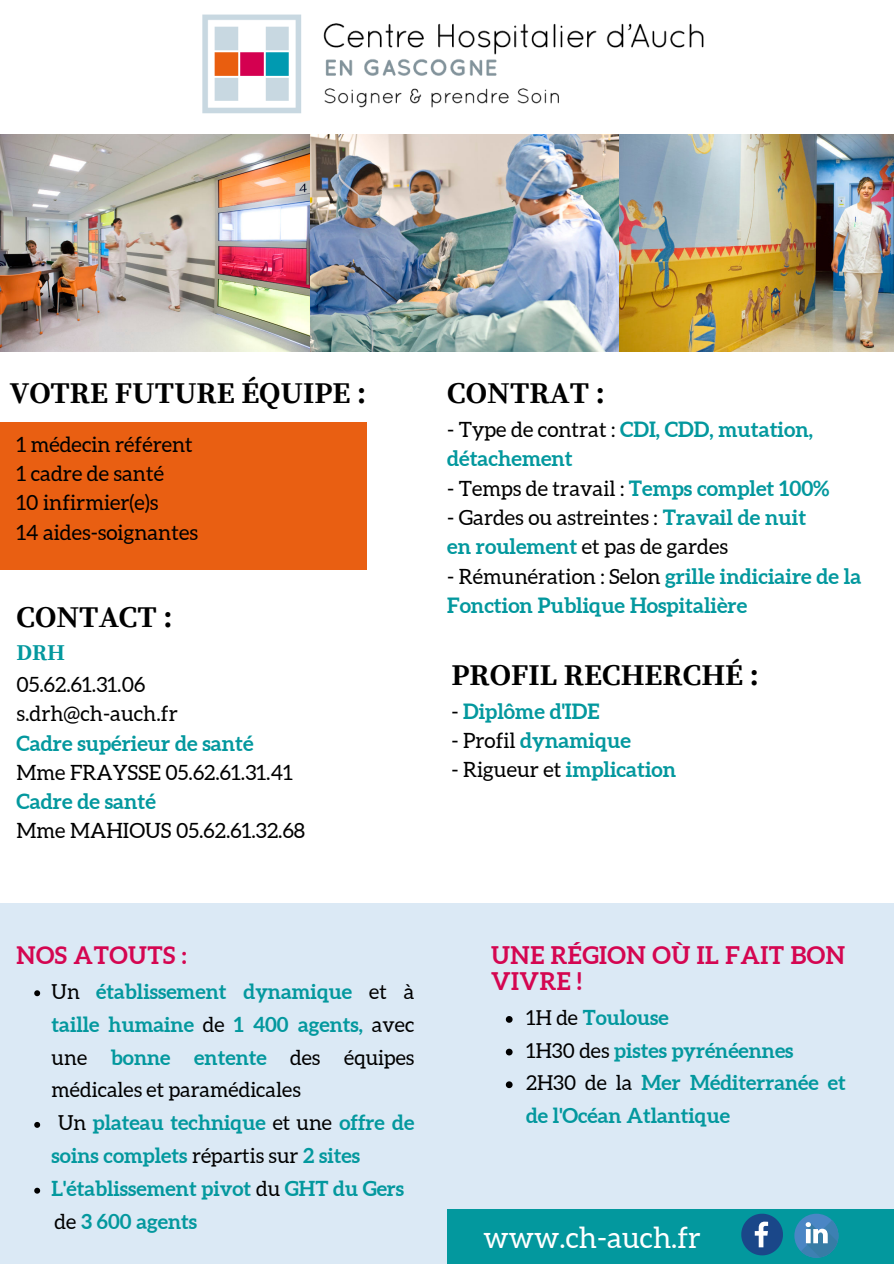
<style>
.page{position:relative;width:894px;height:1264px;background:#fff}
.page>*{position:absolute;margin:0;border:0;box-sizing:border-box;transform-origin:0 0}
.t1{font:700 30px "Source Serif Pro";color:#000}
.t2{font:29.1px "Aleo";color:#fff}
.t3{font:700 24.3px/26px "Aleo";letter-spacing:.02em;color:#d40651}
.t4{font:700 24px "Aleo";letter-spacing:.02em;color:#d40651}
.t5{font:700 22.5px "Source Serif Pro";color:#03989e}
.t6{font:21px "Aleo";color:#000}
.t7{font:700 21px/29.2px "Aleo";color:#03989e}
.t8{font:700 20.7px/32.8px "Aleo";color:#03989e;text-align:justify}
.t9{font:700 20.55px/32.7px "Aleo";color:#03989e}
.s1{font-weight:400;color:#000}
.s2{font-weight:700;color:#03989e}
</style>
<div class="page">
<img style="left:193px;top:14px;width:540px;height:121px">
<img style="left:0;top:135px;width:893px;height:216px">
<div style="left:0;top:422px;width:366px;height:148px;background:#e95f12"></div>
<div style="left:0;top:903px;width:893px;height:360px;background:#dbe9f5"></div>
<svg style="left:34px;top:990px;width:6px;height:6px"></svg>
<svg style="left:34px;top:1121px;width:6px;height:6px"></svg>
<svg style="left:34px;top:1187px;width:6px;height:6px"></svg>
<svg style="left:505px;top:1016px;width:7px;height:6px"></svg>
<svg style="left:505px;top:1048px;width:7px;height:7px"></svg>
<svg style="left:505px;top:1081px;width:7px;height:7px"></svg>
<div style="left:447px;top:1208px;width:446px;height:55px;background:#03989e"></div>
<svg style="left:741px;top:1213px;width:41px;height:42px"></svg>
<svg style="left:794px;top:1213px;width:44px;height:44px"></svg>
<svg style="left:800px;top:1220px;width:39px;height:38px"></svg>
<p class="t1" style="left:10px;top:376px;width:357px">VOTRE FUTURE ÉQUIPE :</p>
<p class="t6" style="left:17px;top:432px;width:178px">1 médecin référent</p>
<p class="t6" style="left:17px;top:462px;width:149px">1 cadre de santé</p>
<p class="t6" style="left:17px;top:491px;width:143px">10 infirmier(e)s</p>
<p class="t6" style="left:17px;top:520px;width:183px">14 aides-soignantes</p>
<p class="t1" style="left:17px;top:599px;width:157px">CONTACT :</p>
<p class="t5" style="left:17px;top:639px;width:50px">DRH</p>
<p class="t6" style="left:17px;top:672px;width:130px">05.62.61.31.06</p>
<p class="t6" style="left:17px;top:702px;width:163px">s.drh@ch-auch.fr</p>
<p class="t7" style="left:17px;top:728px;width:238px">Cadre supérieur de santé</p>
<p class="t6" style="left:17px;top:760px;width:278px">Mme FRAYSSE 05.62.61.31.41</p>
<p class="t7" style="left:17px;top:786px;width:141px">Cadre de santé</p>
<p class="t6" style="left:17px;top:819px;width:290px">Mme MAHIOUS 05.62.61.32.68</p>
<p class="t1" style="left:447px;top:376px;width:159px">CONTRAT :</p>
<p class="t7" style="left:447px;top:415px;width:367px"><span class="s1">- Type de contrat :</span> CDI, CDD, mutation, détachement</p>
<p class="t6" style="left:447px;top:476px;width:384px">- Temps de travail : <span class="s2">Temps complet 100%</span></p>
<p class="t6" style="left:447px;top:506px;width:360px">- Gardes ou astreintes : <span class="s2">Travail de nuit</span></p>
<p class="t6" style="left:447px;top:535px;width:282px"><span class="s2">en roulement</span> et pas de gardes</p>
<p class="t7" style="left:447px;top:561px;width:415px"><span class="s1">- Rémunération : Selon</span> grille indiciaire de la<br>Fonction Publique Hospitalière</p>
<p class="t1" style="left:451px;top:657px;width:309px">PROFIL RECHERCHÉ :</p>
<p class="t7" style="left:451px;top:696px;width:149px"><span class="s1">-</span> Diplôme d'IDE</p>
<p class="t7" style="left:451px;top:725px;width:181px"><span class="s1">- Profil</span> dynamique</p>
<p class="t7" style="left:451px;top:754px;width:226px"><span class="s1">- Rigueur et</span> implication</p>
<p class="t4" style="left:17px;top:941px;width:171px">NOS ATOUTS :</p>
<p class="t8" style="left:52px;top:974px;width:364px"><span class="s1">Un</span> établissement dynamique <span class="s1">et à </span>taille humaine <span class="s1">de</span> 1 400 agents, <span class="s1">avec une</span> bonne entente <span class="s1">des équipes médicales et paramédicales</span></p>
<p class="t8" style="left:52px;top:1106px;width:364px;text-indent:6px"><span class="s1">Un</span> plateau technique <span class="s1">et une</span> offre de soins complets <span class="s1">répartis sur</span> 2 sites</p>
<p class="t8" style="left:52px;top:1172px;width:354px">L'établissement pivot <span class="s1">du</span> GHT du Gers</p>
<p class="t8" style="left:55px;top:1204px;width:144px"><span class="s1">de</span> 3 600 agents</p>
<p class="t3" style="left:491px;top:942px;width:355px">UNE RÉGION OÙ IL FAIT BON<br>VIVRE !</p>
<p class="t9" style="left:526px;top:1001px;width:144px"><span class="s1">1H de</span> Toulouse</p>
<p class="t9" style="left:526px;top:1033px;width:269px"><span class="s1">1H30 des</span> pistes pyrénéennes</p>
<p class="t9" style="left:526px;top:1066px;width:321px"><span class="s1">2H30 de la</span> Mer Méditerranée et de l'Océan Atlantique</p>
<p class="t2" style="left:483px;top:1220px;width:219px">www.ch-auch.fr</p>
</div>
